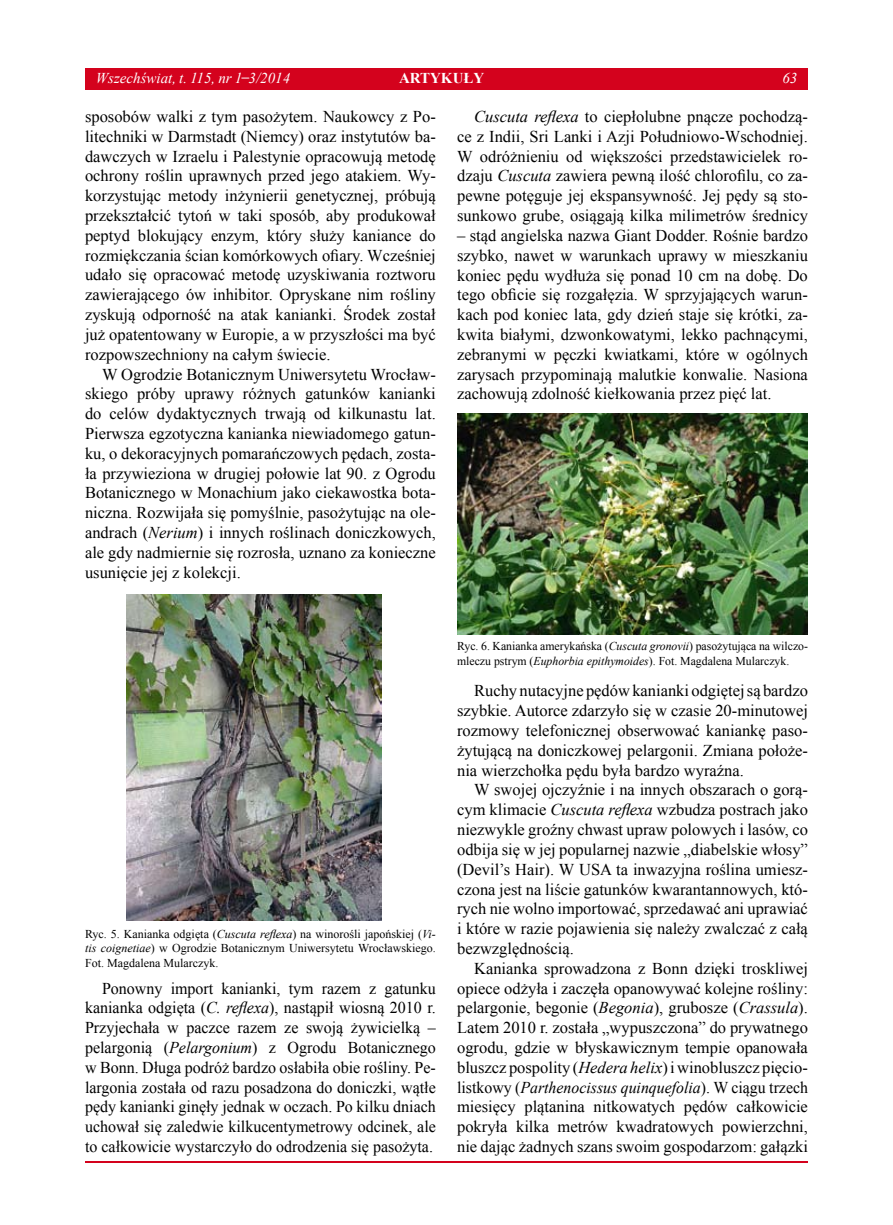
<style>
.page{position:relative;width:893px;height:1225px;background:#fff}
.page>*{position:absolute;margin:0;border:0;box-sizing:border-box;transform-origin:0 0}
.t1{font:16.5px/19.8px "Times New Roman";color:#000;text-align:justify}
.t2{font:italic 15px "Times New Roman";color:#fff}
.t3{font:700 15px "Times New Roman";color:#fff}
.t4{font:12px/14.4px "Times New Roman";color:#000;text-align:justify}
.s1{font-style:normal}
.s2{font-style:italic}
</style>
<div class="page">
<hr style="left:85px;top:1161px;width:723px;height:1px;background:#d4021d">
<img style="left:127px;top:594px;width:255px;height:326px">
<img style="left:457px;top:414px;width:351px;height:221px">
<div style="left:85px;top:68px;width:723px;height:21px;background:#d4021d"></div>
<p class="t2" style="left:96px;top:68px;width:196px">Wszechświat, t. 115, nr 1 <span class="s1">̶</span>3/2014</p>
<p class="t3" style="left:399px;top:68px;width:76px">ARTYKUŁY</p>
<p class="t2" style="left:782px;top:68px;width:16px">63</p>
<p class="t1" style="left:85px;top:106px;width:352px">sposobów walki z tym pasożytem. Naukowcy z Po&shy;litechniki w Darmstadt (Niemcy) oraz instytutów ba&shy;dawczych w Izraelu i Palestynie opracowują metodę ochrony roślin uprawnych przed jego atakiem. Wy&shy;korzystując metody inżynierii genetycznej, próbują przekształcić tytoń w taki sposób, aby produkował peptyd blokujący enzym, który służy kaniance do rozmiękczania ścian komórkowych ofiary. Wcześniej udało się opracować metodę uzyskiwania roztworu zawierającego ów inhibitor. Opryskane nim rośliny zyskują odporność na atak kanianki. Środek został już opatentowany w Europie, a w przyszłości ma być rozpowszechniony na całym świecie.</p>
<p class="t1" style="left:85px;top:364px;width:352px;text-indent:17px">W Ogrodzie Botanicznym Uniwersytetu Wrocław&shy;skiego próby uprawy różnych gatunków kanianki do celów dydaktycznych trwają od kilkunastu lat.<br>Pierwsza egzotyczna kanianka niewiadomego gatun&shy;ku, o dekoracyjnych pomarańczowych pędach, zosta&shy;ła przywieziona w drugiej połowie lat 90. z Ogrodu Botanicznego w Monachium jako ciekawostka bota&shy;niczna. Rozwijała się pomyślnie, pasożytując na ole&shy;andrach (<span class="s2">Nerium</span>) i innych roślinach doniczkowych, ale gdy nadmiernie się rozrosła, uznano za konieczne usunięcie jej z kolekcji.</p>
<p class="t1" style="left:457px;top:106px;width:352px;text-indent:17px"><span class="s2">Cuscuta reflexa</span> to ciepłolubne pnącze pochodzą&shy;ce z Indii, Sri Lanki i Azji Południowo-Wschodniej.<br>W odróżnieniu od większości przedstawicielek ro&shy;dzaju <span class="s2">Cuscuta</span> zawiera pewną ilość chlorofilu, co za&shy;pewne potęguje jej ekspansywność. Jej pędy są sto&shy;sunkowo grube, osiągają kilka milimetrów średnicy</p>
<p class="t1" style="left:457px;top:225px;width:352px">– stąd angielska nazwa Giant Dodder. Rośnie bardzo szybko, nawet w warunkach uprawy w mieszkaniu koniec pędu wydłuża się ponad 10 cm na dobę. Do tego obficie się rozgałęzia. W sprzyjających warun&shy;kach pod koniec lata, gdy dzień staje się krótki, za&shy;kwita białymi, dzwonkowatymi, lekko pachnącymi, zebranymi w pęczki kwiatkami, które w ogólnych zarysach przypominają malutkie konwalie. Nasiona zachowują zdolność kiełkowania przez pięć lat.</p>
<p class="t4" style="left:85px;top:926px;width:352px">Ryc. 5. Kanianka odgięta (<span class="s2">Cuscuta reflexa</span>) na winorośli japońskiej (<span class="s2">Vi&shy;tis coignetiae</span>) w Ogrodzie Botanicznym Uniwersytetu Wrocławskiego.<br>Fot. Magdalena Mularczyk.</p>
<p class="t1" style="left:85px;top:978px;width:352px;text-indent:17px">Ponowny import kanianki, tym razem z gatunku kanianka odgięta (<span class="s2">C. reflexa</span>), nastąpił wiosną 2010 r.<br>Przyjechała w paczce razem ze swoją żywicielką – pelargonią (<span class="s2">Pelargonium</span>) z Ogrodu Botanicznego w Bonn. Długa podróż bardzo osłabiła obie rośliny. Pe&shy;largonia została od razu posadzona do doniczki, wątłe pędy kanianki ginęły jednak w oczach. Po kilku dniach uchował się zaledwie kilkucentymetrowy odcinek, ale to całkowicie wystarczyło do odrodzenia się pasożyta.</p>
<p class="t4" style="left:457px;top:639px;width:352px">Ryc. 6. Kanianka amerykańska (<span class="s2">Cuscuta gronovii</span>) pasożytująca na wilczo&shy;mleczu pstrym (<span class="s2">Euphorbia epithymoides</span>). Fot. Magdalena Mularczyk.</p>
<p class="t1" style="left:457px;top:681px;width:352px;text-indent:17px">Ruchy nutacyjne pędów kanianki odgiętej są bardzo szybkie. Autorce zdarzyło się w czasie 20-minutowej rozmowy telefonicznej obserwować kaniankę paso&shy;żytującą na doniczkowej pelargonii. Zmiana położe&shy;nia wierzchołka pędu była bardzo wyraźna.</p>
<p class="t1" style="left:457px;top:780px;width:352px;text-indent:17px">W swojej ojczyźnie i na innych obszarach o gorą&shy;cym klimacie <span class="s2">Cuscuta reflexa</span> wzbudza postrach jako niezwykle groźny chwast upraw polowych i lasów, co odbija się w jej popularnej nazwie „diabelskie włosy” (Devil’s Hair). W USA ta inwazyjna roślina umiesz&shy;czona jest na liście gatunków kwarantannowych, któ&shy;rych nie wolno importować, sprzedawać ani uprawiać i które w razie pojawienia się należy zwalczać z całą bezwzględnością.</p>
<p class="t1" style="left:457px;top:958px;width:352px;text-indent:17px">Kanianka sprowadzona z Bonn dzięki troskliwej opiece odżyła i zaczęła opanowywać kolejne rośliny: pelargonie, begonie (<span class="s2">Begonia</span>), grubosze (<span class="s2">Crassula</span>).<br>Latem 2010 r. została „wypuszczona” do prywatnego ogrodu, gdzie w błyskawicznym tempie opanowała bluszcz pospolity (<span class="s2">Hedera helix</span>) i winobluszcz pięcio&shy;listkowy (<span class="s2">Parthenocissus quinquefolia</span>). W ciągu trzech miesięcy plątanina nitkowatych pędów całkowicie pokryła kilka metrów kwadratowych powierzchni, nie dając żadnych szans swoim gospodarzom: gałązki</p>
</div>
